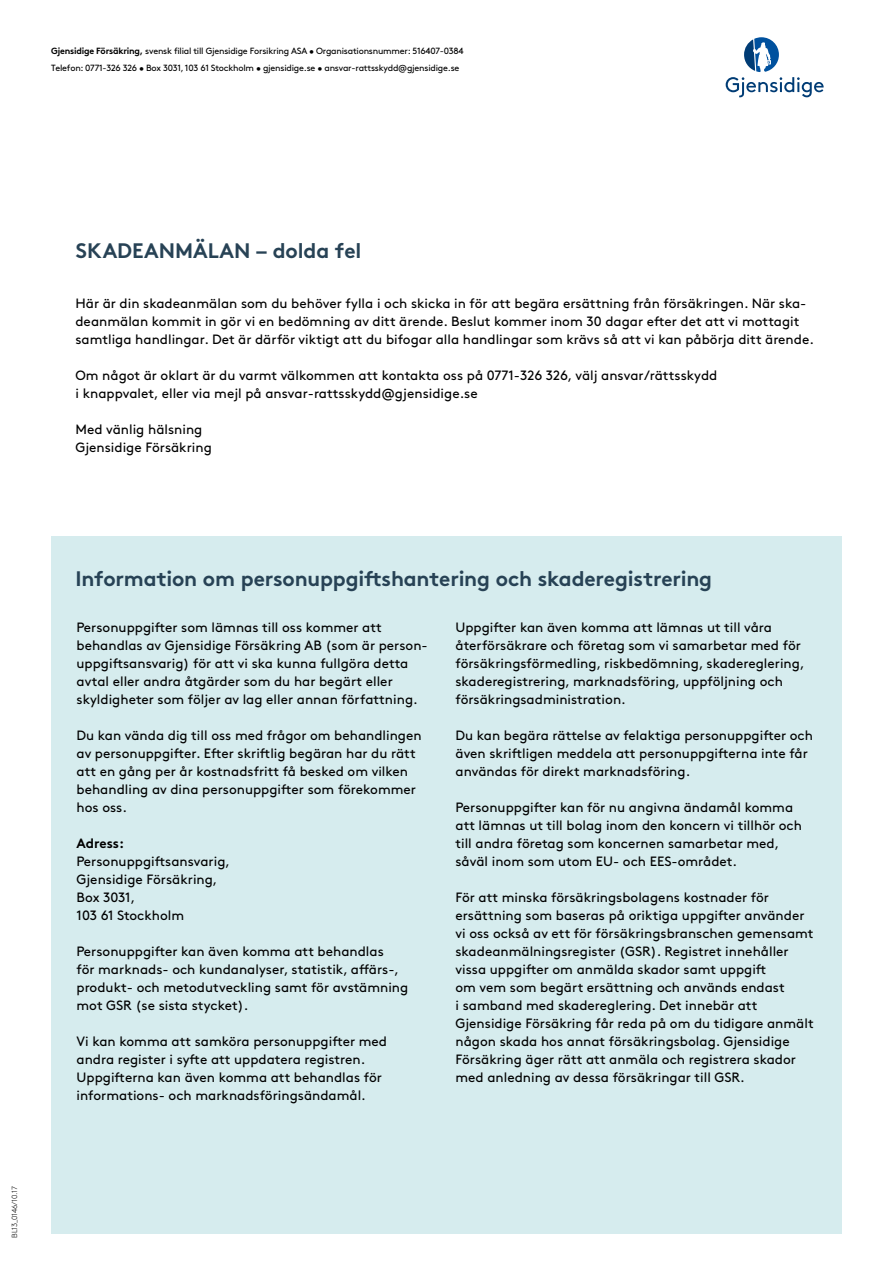
<style>
.page{position:relative;width:893px;height:1263px;background:#fff}
.page>*{position:absolute;margin:0;border:0;box-sizing:border-box;transform-origin:0 0}
.t1{font:21px "Gjen Brown OT Bold Alt";letter-spacing:-.005em;color:#274255}
.t2{font:13.5px/18px "Gjen Brown OT";color:#000}
.t3{font:700 13.5px "Gjen Brown OT";letter-spacing:-.005em;color:#000}
.t4{font:9px/17.4px "Gjen Brown OT Regular Alt";letter-spacing:-.025em;color:#000}
.t5{font:300 7.5px "Gjen Brown OT";letter-spacing:-.025em;color:#000}
.s1{font-family:"Gjen Brown OT Bold Alt"}
</style>
<div class="page">
<div style="left:51px;top:536px;width:791px;height:697px;background:#d6ecee"></div>
<svg style="left:726px;top:37px;width:98px;height:60px"></svg>
<p class="t4" style="left:51px;top:41px;width:414px"><span class="s1">Gjensidige Försäkring,</span> svensk filial till Gjensidige Forsikring ASA • Organisationsnummer: 516407-0384<br>Telefon: 0771-326 326 • Box 3031, 103 61 Stockholm • gjensidige.se • ansvar-rattsskydd@gjensidige.se</p>
<p class="t5" style="left:9px;top:1238px;width:53px;rotate:-90deg">BL13_0146/10.17</p>
<h1 class="t1" style="left:76px;top:234px;width:287px">SKADEANMÄLAN – dolda fel</h1>
<p class="t2" style="left:75px;top:293px;width:740px">Här är din skadeanmälan som du behöver fylla i och skicka in för att begära ersättning från försäkringen. När ska&shy;deanmälan kommit in gör vi en bedömning av ditt ärende. Beslut kommer inom 30 dagar efter det att vi mottagit samtliga handlingar. Det är därför viktigt att du bifogar alla handlingar som krävs så att vi kan påbörja ditt ärende.</p>
<p class="t2" style="left:75px;top:365px;width:643px">Om något är oklart är du varmt välkommen att kontakta oss på 0771-326 326, välj ansvar/rättsskydd i knappvalet, eller via mejl på ansvar-rattsskydd@gjensidige.se</p>
<p class="t2" style="left:75px;top:419px;width:138px">Med vänlig hälsning<br>Gjensidige Försäkring</p>
<h1 class="t1" style="left:75px;top:561px;width:638px">Information om personuppgiftshantering och skaderegistrering</h1>
<p class="t2" style="left:77px;top:617px;width:351px">Personuppgifter som lämnas till oss kommer att behandlas av Gjensidige Försäkring AB (som är person&shy;uppgiftsansvarig) för att vi ska kunna fullgöra detta avtal eller andra åtgärder som du har begärt eller skyldigheter som följer av lag eller annan författning.</p>
<p class="t2" style="left:77px;top:725px;width:347px">Du kan vända dig till oss med frågor om behandlingen av personuppgifter. Efter skriftlig begäran har du rätt att en gång per år kostnadsfritt få besked om vilken behandling av dina personuppgifter som förekommer hos oss.</p>
<p class="t3" style="left:77px;top:832px;width:49px">Adress:</p>
<p class="t2" style="left:77px;top:851px;width:155px">Personuppgiftsansvarig,<br>Gjensidige Försäkring,<br>Box 3031,<br>103 61 Stockholm</p>
<p class="t2" style="left:77px;top:941px;width:333px">Personuppgifter kan även komma att behandlas<br>för marknads- och kundanalyser, statistik, affärs-, produkt- och metodutveckling samt för avstämning mot GSR (se sista stycket).</p>
<p class="t2" style="left:77px;top:1031px;width:312px">Vi kan komma att samköra personuppgifter med andra register i syfte att uppdatera registren.<br>Uppgifterna kan även komma att behandlas för informations- och marknadsföringsändamål.</p>
<p class="t2" style="left:455px;top:617px;width:351px">Uppgifter kan även komma att lämnas ut till våra återförsäkrare och företag som vi samarbetar med för försäkringsförmedling, riskbedömning, skadereglering, skaderegistrering, marknadsföring, uppföljning och försäkringsadministration.</p>
<p class="t2" style="left:455px;top:725px;width:359px">Du kan begära rättelse av felaktiga personuppgifter och även skriftligen meddela att personuppgifterna inte får användas för direkt marknadsföring.</p>
<p class="t2" style="left:455px;top:797px;width:348px">Personuppgifter kan för nu angivna ändamål komma att lämnas ut till bolag inom den koncern vi tillhör och till andra företag som koncernen samarbetar med, såväl inom som utom EU- och EES-området.</p>
<p class="t2" style="left:455px;top:887px;width:360px">För att minska försäkringsbolagens kostnader för ersättning som baseras på oriktiga uppgifter använder vi oss också av ett för försäkringsbranschen gemensamt skadeanmälningsregister (GSR). Registret innehåller vissa uppgifter om anmälda skador samt uppgift<br>om vem som begärt ersättning och används endast<br>i samband med skadereglering. Det innebär att Gjensidige Försäkring får reda på om du tidigare anmält någon skada hos annat försäkringsbolag. Gjensidige Försäkring äger rätt att anmäla och registrera skador med anledning av dessa försäkringar till GSR.</p>
</div>
